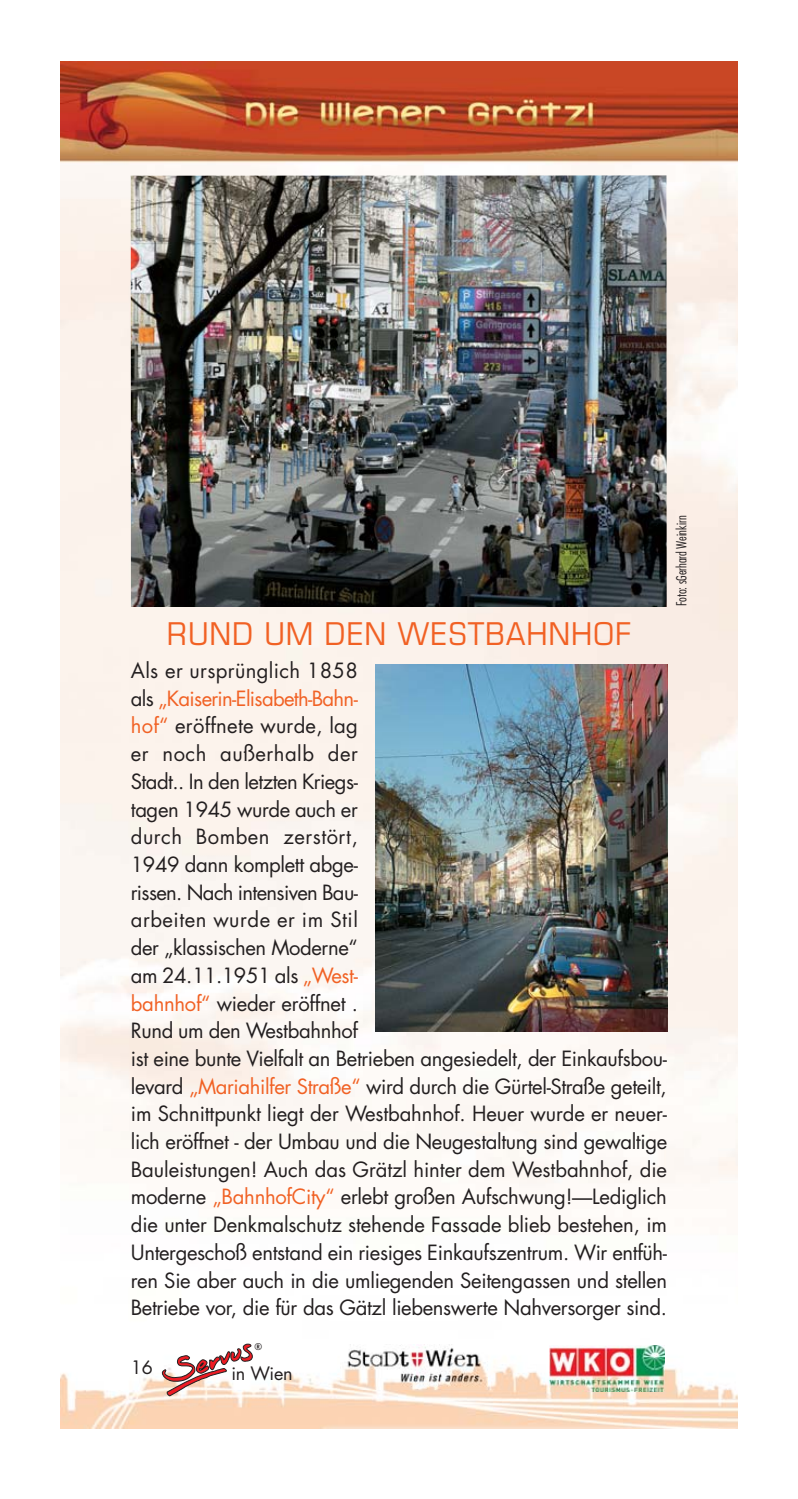
<style>
.page{position:relative;width:798px;height:1499px;background:#fff}
.page>*{position:absolute;margin:0;border:0;box-sizing:border-box;transform-origin:0 0}
.t1{font:condensed 31.5px "Eurostile";letter-spacing:.02em;color:#f16124;scale:1.1 1}
.t2{font:20.47px/27.7px "Futura";letter-spacing:-.02em;color:#231f20}
.t3{font:18px "Futura";letter-spacing:-.015em;color:#231f20}
.t4{font:300 condensed 13.5px "Futura";letter-spacing:-.01em;color:#231f20}
.t5{font:500 9px "Futura";color:#231f20}
.s1{color:#f16124}
</style>
<div class="page">
<img style="left:61px;top:61px;width:676px;height:1368px">
<svg style="left:162px;top:1343px;width:95px;height:53px"></svg>
<img style="left:549px;top:1345px;width:115px;height:46px">
<img style="left:340px;top:1344px;width:147px;height:45px">
<img style="left:131px;top:175px;width:535px;height:432px">
<img style="left:376px;top:665px;width:290px;height:366px">
<h1 class="t1" style="left:167px;top:622px;width:423px">RUND UM DEN WESTBAHNHOF</h1>
<p class="t2" style="left:131px;top:658px;width:537px">Als er ursprünglich 1858<br>als <span class="s1">„Kaiserin-Elisabeth-Bahn-<br>hof“</span> eröffnete wurde, lag<br>er noch außerhalb der<br>Stadt.. In den letzten Kriegs-<br>tagen 1945 wurde auch er<br>durch Bomben zerstört,<br>1949 dann komplett abge-<br>rissen. Nach intensiven Bau-<br>arbeiten wurde er im Stil<br>der „klassischen Moderne“<br>am 24.11.1951 als <span class="s1">„West-<br>bahnhof“</span> wieder eröffnet .<br>Rund um den Westbahnhof<br>ist eine bunte Vielfalt an Betrieben angesiedelt, der Einkaufsbou&shy;levard <span class="s1">„Mariahilfer Straße“</span> wird durch die Gürtel-Straße geteilt, im Schnittpunkt liegt der Westbahnhof. Heuer wurde er neuer&shy;lich eröffnet - der Umbau und die Neugestaltung sind gewaltige Bauleistungen! Auch das Grätzl hinter dem Westbahnhof, die moderne <span class="s1">„BahnhofCity“</span> erlebt großen Aufschwung!—Lediglich die unter Denkmalschutz stehende Fassade blieb bestehen, im Untergeschoß entstand ein riesiges Einkaufszentrum. Wir entfüh&shy;ren Sie aber auch in die umliegenden Seitengassen und stellen Betriebe vor, die für das Gätzl liebenswerte Nahversorger sind.</p>
<p class="t4" style="left:675px;top:606px;width:92px;rotate:-90deg">Foto: sGerhard Weinkirn</p>
<p class="t3" style="left:131px;top:1359px;width:23px">16</p>
<p class="t5" style="left:254px;top:1342px;width:9px">®</p>
<p class="t3" style="left:231px;top:1365px;width:63px">in Wien</p>
</div>
